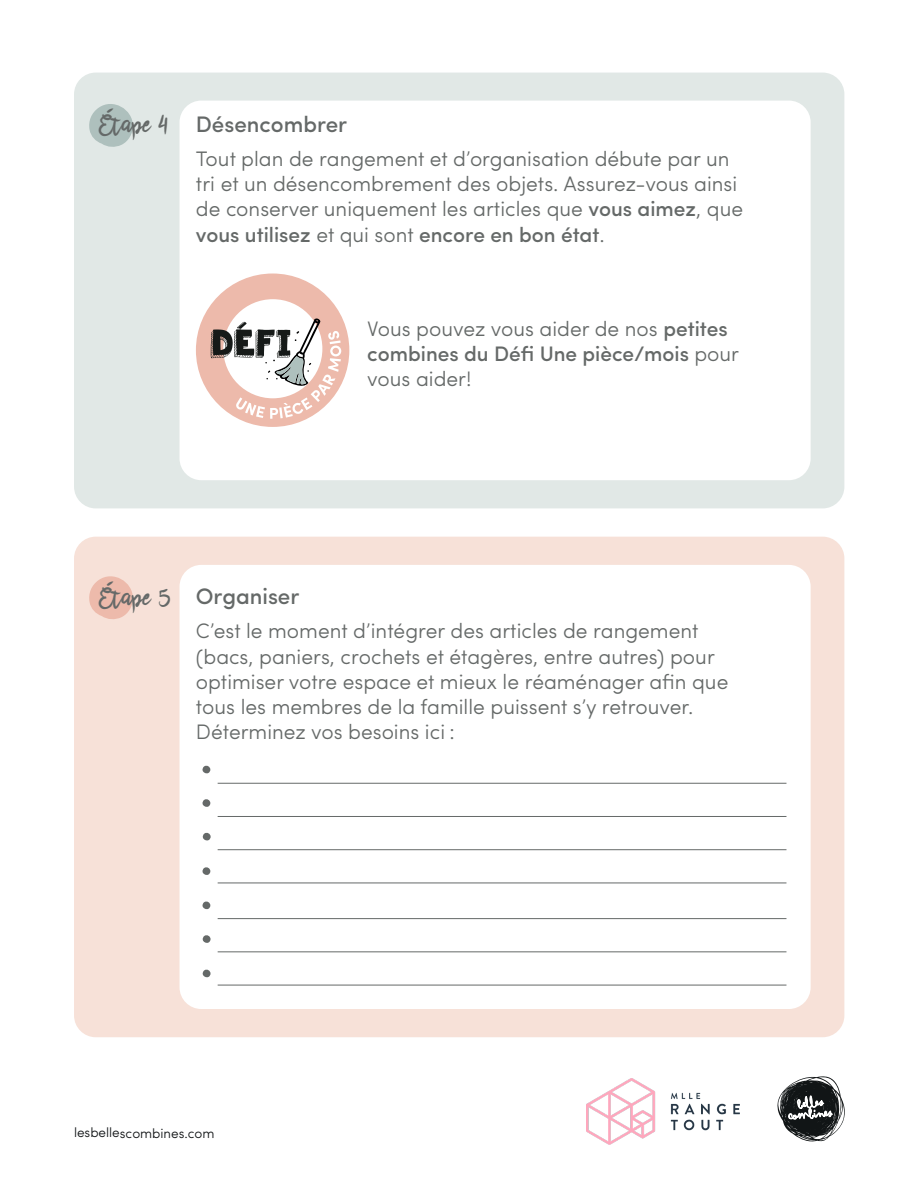
<style>
.page{position:relative;width:918px;height:1188px;background:#fff}
.page>*{position:absolute;margin:0;border:0;box-sizing:border-box;transform-origin:0 0}
.t1{font:24px "Scrivimi";color:#656968}
.t2{font:500 22.5px "Sofia Pro";color:#656968}
.t3{font:300 21px/25.2px "Sofia Pro";color:#656968}
.t4{font:300 13.5px "Sofia Pro";letter-spacing:-.005em;color:#111416}
.s1{font-weight:500}
</style>
<div class="page">
<div style="left:74px;top:73px;width:770px;height:435px;background:#e1e8e6;border-radius:22px"></div>
<div style="left:180px;top:101px;width:631px;height:379px;background:#fff;border-radius:22px"></div>
<svg style="left:89px;top:104px;width:44px;height:43px"></svg>
<svg style="left:777px;top:1076px;width:68px;height:66px"></svg>
<img style="left:587px;top:1079px;width:152px;height:66px">
<div style="left:74px;top:537px;width:770px;height:500px;background:#f7e1d8;border-radius:22px"></div>
<div style="left:180px;top:565px;width:631px;height:444px;background:#fff;border-radius:22px"></div>
<svg style="left:89px;top:576px;width:44px;height:43px"></svg>
<svg style="left:202px;top:867px;width:8px;height:8px"></svg>
<svg style="left:203px;top:832px;width:8px;height:9px"></svg>
<svg style="left:202px;top:799px;width:8px;height:8px"></svg>
<svg style="left:202px;top:765px;width:8px;height:9px"></svg>
<hr style="left:218px;top:783px;width:568px;height:1px;background:#656968">
<hr style="left:218px;top:816px;width:568px;height:1px;background:#656968">
<hr style="left:218px;top:849px;width:568px;height:1px;background:#656968">
<hr style="left:218px;top:883px;width:568px;height:1px;background:#656968">
<svg style="left:202px;top:969px;width:9px;height:8px"></svg>
<svg style="left:203px;top:935px;width:8px;height:8px"></svg>
<svg style="left:202px;top:901px;width:8px;height:8px"></svg>
<hr style="left:218px;top:918px;width:568px;height:1px;background:#656968">
<hr style="left:218px;top:951px;width:568px;height:1px;background:#656968">
<hr style="left:218px;top:985px;width:568px;height:1px;background:#656968">
<div style="left:196px;top:274px;width:153px;height:153px;background:#edbaab;border-radius:50%"></div>
<div style="left:223px;top:299px;width:99px;height:99px;background:#fff;border-radius:50%"></div>
<svg style="left:211px;top:318px;width:130px;height:101px"></svg>
<p class="t1" style="left:100px;top:106px;width:68px">Étape 4</p>
<p class="t2" style="left:196px;top:107px;width:153px">Désencombrer</p>
<p class="t3" style="left:196px;top:145px;width:549px">Tout plan de rangement et d’organisation débute par un tri et un désencombrement des objets. Assurez-vous ainsi de conserver uniquement les articles que <span class="s1">vous aimez</span>, que <span class="s1">vous utilisez</span> et qui sont <span class="s1">encore en bon état</span>.</p>
<p class="t3" style="left:367px;top:314px;width:373px">Vous pouvez vous aider de nos <span class="s1">petites combines du Défi Une pièce/mois</span> pour vous aider!</p>
<p class="t1" style="left:100px;top:579px;width:71px">Étape 5</p>
<p class="t2" style="left:196px;top:580px;width:105px">Organiser</p>
<p class="t3" style="left:196px;top:617px;width:534px">C’est le moment d’intégrer des articles de rangement (bacs, paniers, crochets et étagères, entre autres) pour optimiser votre espace et mieux le réaménager afin que tous les membres de la famille puissent s’y retrouver.<br>Déterminez vos besoins ici :</p>
<p class="t4" style="left:74px;top:1123px;width:142px">lesbellescombines.com</p>
</div>
